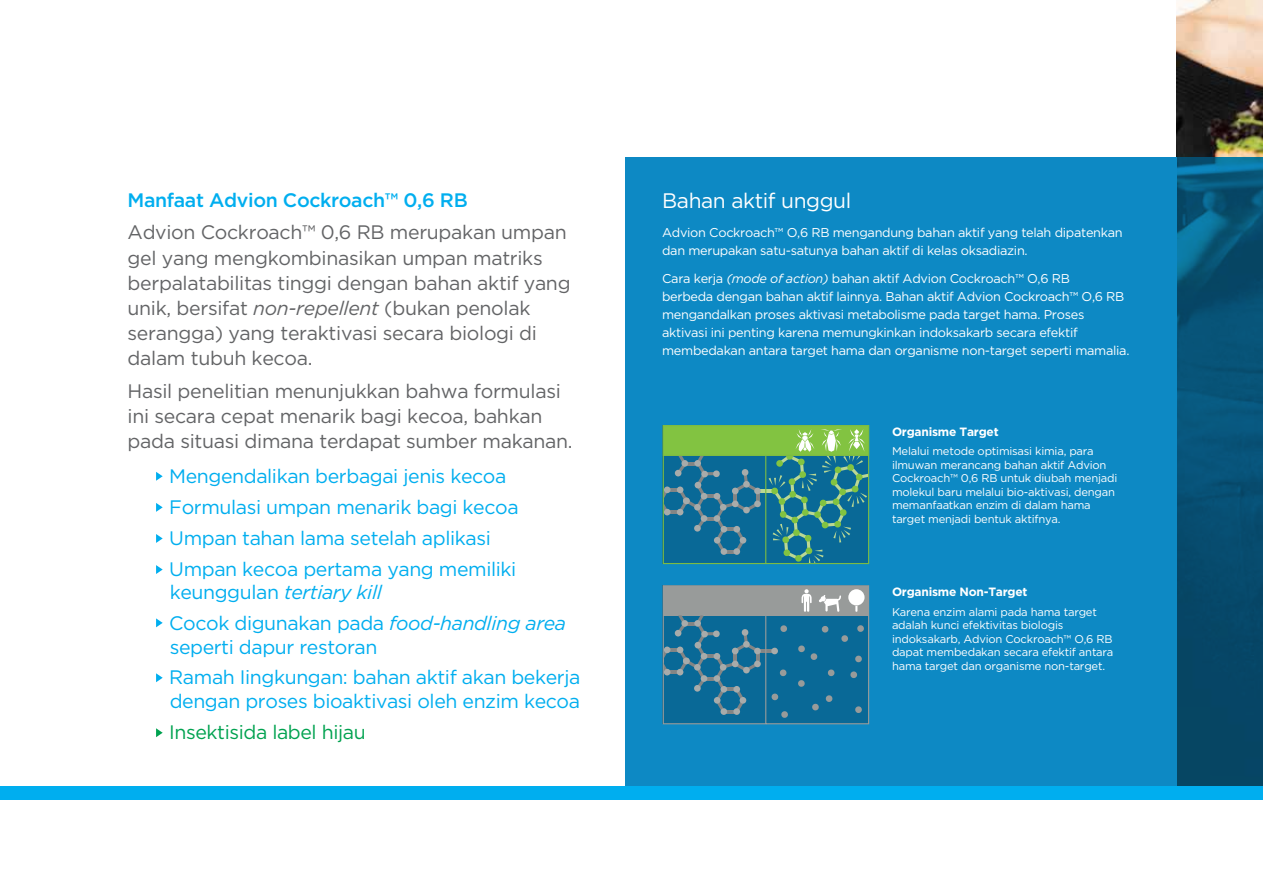
<style>
.page{position:relative;width:1263px;height:893px;background:#fff}
.page>*{position:absolute;margin:0;border:0;box-sizing:border-box;transform-origin:0 0}
.t1{font:21px "Gotham";letter-spacing:-.02em;color:#fff}
.t2{font:19.5px/25.2px "Gotham";letter-spacing:-.015em;color:#636466}
.t3{font:19.5px/30.9px "Gotham";letter-spacing:-.02em;color:#00aeef}
.t4{font:italic 19.5px/30.9px "Gotham";letter-spacing:-.02em;color:#00aeef}
.t5{font:500 19.5px "Gotham";letter-spacing:-.02em;color:#00aeef}
.t6{font:19.5px "Gotham";letter-spacing:-.02em;color:#00a250}
.t7{font:12.75px/18px "Gotham";letter-spacing:-.025em;color:#fff}
.t8{font:700 12px "Gotham";letter-spacing:-.02em;color:#fff}
.t9{font:11.25px/13.5px "Gotham";letter-spacing:-.02em;color:#fff}
.s1{font-style:italic}
.s2{font-style:normal}
</style>
<div class="page">
<img style="left:1176px;top:0;width:87px;height:157px">
<svg style="left:1176px;top:157px;width:87px;height:630px;background:#074f72"></svg>
<div style="left:625px;top:157px;width:551px;height:631px;background:#0d89c4"></div>
<div style="left:0;top:787px;width:1263px;height:13px;background:#00aeef"></div>
<svg style="left:662px;top:425px;width:208px;height:140px;background:#3b8982"></svg>
<svg style="left:662px;top:585px;width:208px;height:140px;background:#387b99"></svg>
<svg style="left:156px;top:472px;width:7px;height:9px"></svg>
<svg style="left:156px;top:503px;width:7px;height:9px"></svg>
<svg style="left:156px;top:534px;width:7px;height:9px"></svg>
<svg style="left:156px;top:565px;width:7px;height:9px"></svg>
<svg style="left:156px;top:618px;width:7px;height:9px"></svg>
<svg style="left:156px;top:673px;width:7px;height:9px"></svg>
<svg style="left:156px;top:728px;width:7px;height:9px"></svg>
<h2 class="t5" style="left:128px;top:189px;width:342px">Manfaat Advion Cockroach™ 0,6 RB</h2>
<p class="t2" style="left:128px;top:220px;width:445px">Advion Cockroach™ 0,6 RB merupakan umpan gel yang mengkombinasikan umpan matriks berpalatabilitas tinggi dengan bahan aktif yang unik, bersifat <span class="s1">non-repellent</span> (bukan penolak serangga) yang teraktivasi secara biologi di dalam tubuh kecoa.</p>
<h2 class="t2" style="left:128px;top:378px;width:447px">Hasil penelitian menunjukkan bahwa formulasi ini secara cepat menarik bagi kecoa, bahkan pada situasi dimana terdapat sumber makanan.</h2>
<h2 class="t3" style="left:169px;top:460px;width:351px">Mengendalikan berbagai jenis kecoa Formulasi umpan menarik bagi kecoa Umpan tahan lama setelah aplikasi Umpan kecoa pertama yang memiliki</h2>
<h2 class="t4" style="left:169px;top:577px;width:398px"><span class="s2">keunggulan</span> tertiary kill<br><span class="s2">Cocok digunakan pada</span> food-handling area</h2>
<h2 class="t3" style="left:169px;top:631px;width:413px">seperti dapur restoran<br>Ramah Iingkungan: bahan aktif akan bekerja</h2>
<h2 class="t3" style="left:170px;top:685px;width:412px">dengan proses bioaktivasi oleh enzim kecoa</h2>
<h2 class="t6" style="left:169px;top:721px;width:198px">Insektisida label hijau</h2>
<h1 class="t1" style="left:662px;top:189px;width:191px">Bahan aktif unggul</h1>
<p class="t7" style="left:662px;top:223px;width:462px">Advion Cockroach™ O,6 RB mengandung bahan aktif yang telah dipatenkan dan merupakan satu-satunya bahan aktif di kelas oksadiazin.</p>
<p class="t7" style="left:662px;top:269px;width:469px">Cara kerja <span class="s1">(mode of action)</span> bahan aktif Advion Cockroach™ O,6 RB<br>berbeda dengan bahan aktif lainnya. Bahan aktif Advion Cockroach™ O,6 RB mengandalkan proses aktivasi metabolisme pada target hama. Proses aktivasi ini penting karena memungkinkan indoksakarb secara efektif membedakan antara target hama dan organisme non-target seperti mamalia.</p>
<p class="t8" style="left:892px;top:424px;width:108px">Organisme Target</p>
<p class="t9" style="left:892px;top:444px;width:227px">Melalui metode optimisasi kimia, para ilmuwan merancang bahan aktif Advion Cockroach™ 0,6 RB untuk diubah menjadi molekul baru melalui bio-aktivasi, dengan memanfaatkan enzim di dalam hama target menjadi bentuk aktifnya.</p>
<p class="t8" style="left:892px;top:585px;width:137px">Organisme Non-Target</p>
<p class="t9" style="left:892px;top:605px;width:223px">Karena enzim alami pada hama target adalah kunci efektivitas biologis indoksakarb, Advion Cockroach™ O,6 RB dapat membedakan secara efektif antara hama target dan organisme non-target.</p>
</div>
